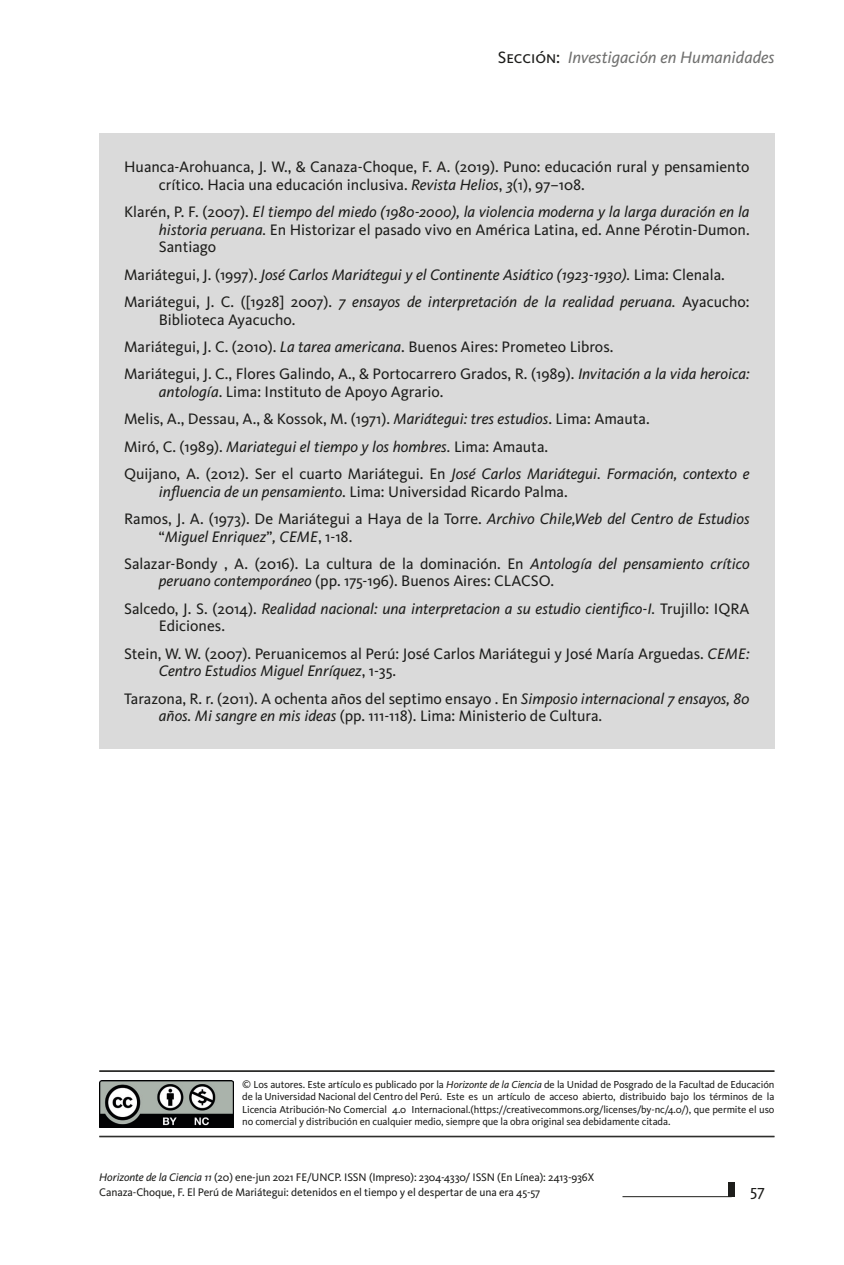
<style>
.page{position:relative;width:844px;height:1265px;background:#fff}
.page>*{position:absolute;margin:0;border:0;box-sizing:border-box;transform-origin:0 0}
.t1{font:italic 16.97px "Kievit";color:#70706f}
.t2{font:16.62px "Kievit";color:#1d1d1b}
.t3{font:15.75px/27.5px "Kievit";color:#1d1d1b}
.t4{font:italic 15.75px/27.5px "Kievit";color:#1d1d1b}
.t5{font:11.38px/14.9px "Kievit";letter-spacing:-.01em;color:#1d1d1b}
.t6{font:10.5px/12.2px "Kievit";letter-spacing:-.01em;color:#1d1d1b;text-align:justify}
.s1{font-family:"Kievit Book SC";font-style:normal;color:#1d1d1b}
.s2{font-style:italic}
.s3{font-style:normal}
</style>
<div class="page">
<hr style="left:622px;top:1196px;width:109px;height:1px;background:#1d1d1b">
<div style="left:728px;top:1182px;width:6px;height:15px;background:#1d1d1b"></div>
<div style="left:99px;top:133px;width:675px;height:616px;background:#dadada"></div>
<img style="left:99px;top:1080px;width:134px;height:47px">
<hr style="left:99px;top:1070px;width:675px;height:1px;background:#1d1d1b">
<hr style="left:99px;top:1071px;width:675px;height:1px;background:#1d1d1b">
<hr style="left:99px;top:1136px;width:675px;height:1px;background:#1d1d1b">
<p class="t1" style="left:497px;top:47px;width:278px"><span class="s1">Sección:</span> Investigación en Humanidades</p>
<p class="t3" style="left:159px;top:158px;width:592px;line-height:17.5px;text-indent:-35px">Huanca-Arohuanca, J. W., &amp; Canaza-Choque, F. A. (2019). Puno: educación rural y pensamiento crítico. Hacia una educación inclusiva. <span class="s2">Revista Helios</span>, <span class="s2">3</span>(1), 97–108.</p>
<p class="t3" style="left:159px;top:203px;width:592px;line-height:17.5px;text-align:justify;text-indent:-35px">Klarén, P. F. (2007). <span class="s2">El tiempo del miedo (1980-2000), la violencia moderna y la larga duración en la historia peruana.</span> En Historizar el pasado vivo en América Latina, ed. Anne Pérotin-Dumon.<br>Santiago</p>
<p class="t4" style="left:124px;top:261px;width:627px"><span class="s3">Mariátegui, J. (1997).</span> José Carlos Mariátegui y el Continente Asiático (1923-1930). <span class="s3">Lima: Clenala.<br>Mariátegui, J. C. ([1928] 2007).</span> 7 ensayos de interpretación de la realidad peruana. <span class="s3">Ayacucho:</span></p>
<p class="t3" style="left:124px;top:306px;width:627px;text-indent:35px">Biblioteca Ayacucho.<br>Mariátegui, J. C. (2010). <span class="s2">La tarea americana</span>. Buenos Aires: Prometeo Libros.<br>Mariátegui, J. C., Flores Galindo, A., &amp; Portocarrero Grados, R. (1989). <span class="s2">Invitación a la vida heroica:</span></p>
<p class="t3" style="left:124px;top:378px;width:627px;text-indent:35px"><span class="s2">antología</span>. Lima: Instituto de Apoyo Agrario.<br>Melis, A., Dessau, A., &amp; Kossok, M. (1971). <span class="s2">Mariátegui: tres estudios</span>. Lima: Amauta.<br>Miró, C. (1989). <span class="s2">Mariategui el tiempo y los hombres.</span> Lima: Amauta.<br>Quijano, A. (2012). Ser el cuarto Mariátegui. En <span class="s2">José Carlos Mariátegui. Formación, contexto e</span></p>
<p class="t3" style="left:124px;top:478px;width:627px;text-indent:35px"><span class="s2">influencia de un pensamiento</span>. Lima: Universidad Ricardo Palma.<br>Ramos, J. A. (1973). De Mariátegui a Haya de la Torre. <span class="s2">Archivo Chile,Web del Centro de Estudios</span></p>
<p class="t3" style="left:124px;top:523px;width:627px;text-indent:35px">“<span class="s2">Miguel Enriquez</span>”<span class="s2">, CEME</span>, 1-18.<br>Salazar-Bondy , A. (2016). La cultura de la dominación. En <span class="s2">Antología del pensamiento crítico</span></p>
<p class="t4" style="left:124px;top:567px;width:627px;text-indent:35px">peruano contemporáneo <span class="s3">(pp. 175-196). Buenos Aires: CLACSO.<br>Salcedo, J. S. (2014).</span> Realidad nacional: una interpretacion a su estudio cientifico-I. <span class="s3">Trujillo: IQRA</span></p>
<p class="t3" style="left:124px;top:613px;width:627px;text-indent:35px">Ediciones.<br>Stein, W. W. (2007). Peruanicemos al Perú: José Carlos Mariátegui y José María Arguedas. <span class="s2">CEME:</span></p>
<p class="t4" style="left:124px;top:657px;width:626px;text-indent:35px">Centro Estudios Miguel Enríquez<span class="s3">, 1-35.<br>Tarazona, R. r. (2011). A ochenta años del septimo ensayo . En</span> Simposio internacional 7 ensayos, 80</p>
<p class="t3" style="left:159px;top:702px;width:445px"><span class="s2">años. Mi sangre en mis ideas</span> (pp. 111-118). Lima: Ministerio de Cultura.</p>
<p class="t6" style="left:242px;top:1079px;width:533px">© Los autores. Este artículo es publicado por la <span class="s2">Horizonte de la Ciencia</span> de la Unidad de Posgrado de la Facultad de Educación de la Universidad Nacional del Centro del Perú. Este es un artículo de acceso abierto, distribuido bajo los términos de la Licencia Atribución-No Comercial 4.0 Internacional.(https://creativecommons.org/licenses/by-nc/4.0/), que permite el uso no comercial y distribución en cualquier medio, siempre que la obra original sea debidamente citada.</p>
<p class="t5" style="left:99px;top:1170px;width:496px"><span class="s2">Horizonte de la Ciencia 11</span> (20) ene-jun 2021 FE/UNCP. ISSN (Impreso): 2304-4330/ ISSN (En Línea): 2413-936X<br>Canaza-Choque, F. El Perú de Mariátegui: detenidos en el tiempo y el despertar de una era 45-57</p>
<p class="t2" style="left:749px;top:1181px;width:16px">57</p>
</div>
